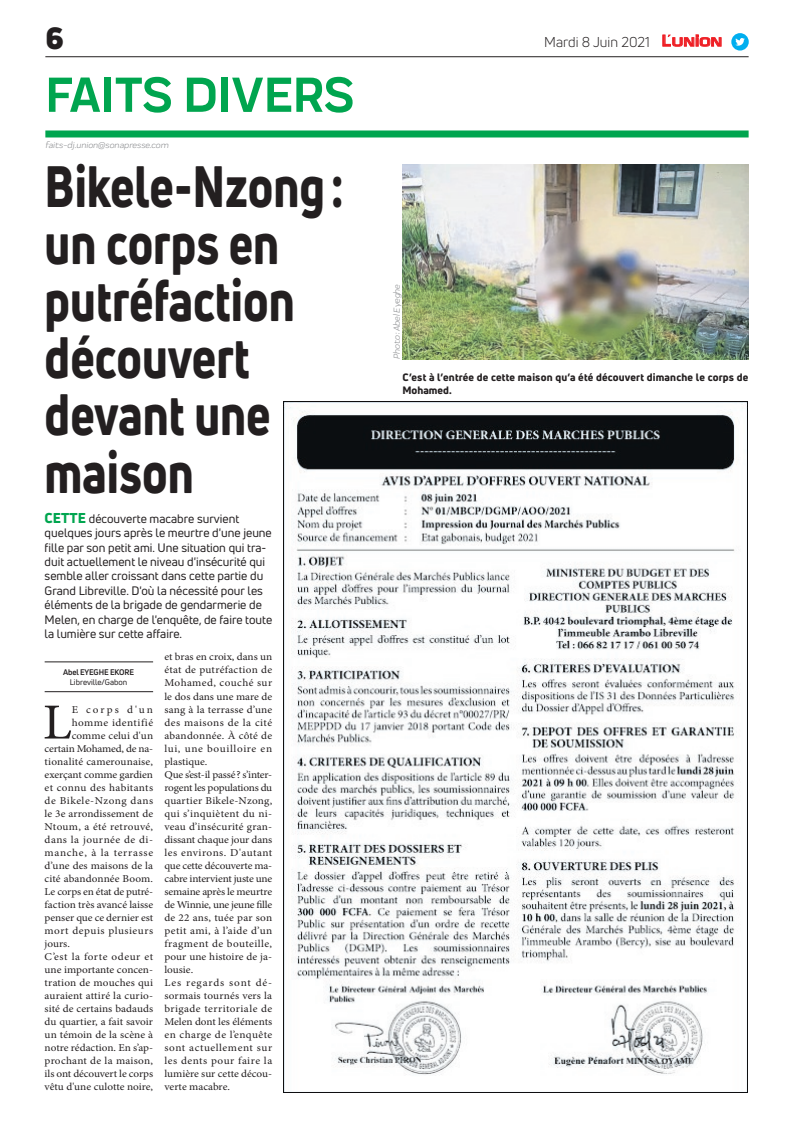
<style>
.page{position:relative;width:794px;height:1129px;background:#fff}
.page>*{position:absolute;margin:0;border:0;box-sizing:border-box;transform-origin:0 0}
.t1{font:800 57px/57px "Uni Neue";color:#231f20;scale:.81 1}
.t2{font:700 51px "Praktika";color:#00a54f}
.t3{font:50.5px "Minion Pro";color:#231f20;scale:1.07 1}
.t4{font:900 30px "Uni Neue";color:#231f20}
.t5{font:14px "Uni Neue";color:#231f20}
.t6{font:12px/14.4px "Uni Neue";color:#231f20}
.t7{font:10.5px/13px "Minion Pro";letter-spacing:.01em;color:#231f20;scale:1.07 1}
.t8{font:800 10.5px/12.6px "Uni Neue";letter-spacing:.015em;color:#231f20}
.t9{font:10.5px "Minion Pro";letter-spacing:.045em;color:#231f20;scale:1.07 1}
.t10{font:10.5px "Minion Pro";letter-spacing:.04em;color:#231f20;scale:1.07 1}
.t11{font:10.5px "Minion Pro";letter-spacing:-.01em;color:#231f20;scale:1.07 1}
.t12{font:10.5px "Minion Pro";letter-spacing:-.015em;color:#231f20;scale:1.07 1}
.t13{font:10.5px "Minion Pro";letter-spacing:-.02em;color:#231f20;scale:1.07 1}
.t14{font:10.5px "Minion Pro";letter-spacing:.03em;color:#231f20;scale:1.07 1}
.t15{font:10.5px "Minion Pro";letter-spacing:.05em;color:#231f20;scale:1.07 1}
.t16{font:10.5px "Minion Pro";letter-spacing:.06em;color:#231f20;scale:1.07 1}
.t17{font:italic 9px "Praktika";color:#818386}
.t18{font:8px "Uni Neue";color:#231f20}
.t19{font:700 8px "Uni Neue";letter-spacing:-.02em;color:#231f20}
.s1{font-weight:800;font-size:14px;color:#00a54f}
.s2{font-family:"Eurostile";font-weight:600;font-size:14.9px;color:#ee1d23}
.s3{font-family:"Eurostile";font-weight:600;font-size:11.4px;color:#ee1d23}
</style>
<div class="page">
<div style="left:45px;top:130px;width:703px;height:7px;background:#00a54f"></div>
<hr style="left:45px;top:56px;width:703px;height:1px;background:#231f20">
<svg style="left:662px;top:34px;width:60px;height:13px"></svg>
<div style="left:731px;top:33px;width:17px;height:18px;background:#00aeef;border-radius:50%"></div>
<svg style="left:735px;top:38px;width:10px;height:8px"></svg>
<img style="left:283px;top:402px;width:464px;height:689px">
<hr style="left:45px;top:691px;width:108px;height:1px;background:#231f20">
<hr style="left:45px;top:661px;width:108px;height:1px;background:#231f20">
<img style="left:402px;top:164px;width:346px;height:195px">
<h3 class="t4" style="left:45px;top:17px;width:20px">6</h3>
<h2 class="t2" style="left:45px;top:54px;width:310px">FAITS DIVERS</h2>
<p class="t17" style="left:45px;top:139px;width:125px">faits-dj.union@sonapresse.com</p>
<h1 class="t1" style="left:45px;top:157px;width:371px">Bikele-Nzong: un corps en putréfaction découvert devant une maison</h1>
<p class="t6" style="left:45px;top:511px;width:229px"><span class="s1">CETTE</span> découverte macabre survient quelques jours après le meurtre d'une jeune fille par son petit ami. Une situation qui tra&shy;duit actuellement le niveau d'insécurité qui semble aller croissant dans cette partie du Grand Libreville. D'où la nécessité pour les éléments de la brigade de gendarmerie de Melen, en charge de l'enquête, de faire toute la lumière sur cette affaire.</p>
<p class="t19" style="left:63px;top:666px;width:72px">Abel EYEGHE EKORE</p>
<p class="t18" style="left:70px;top:677px;width:59px">Libreville/Gabon</p>
<p class="t7" style="left:164px;top:650px;width:102px">et bras en croix, dans un état de putréfaction de<br>Mohamed, couché sur le dos dans une mare de sang à la terrasse d’une des maisons de la cité abandonnée. À côté de lui, une bouilloire en plastique.<br>Que s’est-il passé? s’inter&shy;rogent les populations du quartier Bikele-Nzong, qui s’inquiètent du ni&shy;veau d’insécurité gran&shy;dissant chaque jour dans les environs. D'autant que cette découverte ma&shy;cabre intervient juste une semaine après le meurtre de Winnie, une jeune fille de 22 ans, tuée par son petit ami, à l’aide d’un fragment de bouteille, pour une histoire de ja&shy;lousie.<br>Les regards sont dé&shy;sormais tournés vers la brigade territoriale de<br>Melen dont les éléments en charge de l’enquête sont actuellement sur les dents pour faire la lumière sur cette décou&shy;verte macabre.</p>
<h3 class="t3" style="left:43px;top:688px;width:29px">L</h3>
<p class="t7" style="left:72px;top:702px;width:77px">E corps d'un</p>
<p class="t10" style="left:72px;top:715px;width:78px">homme identifié</p>
<p class="t7" style="left:72px;top:728px;width:78px">comme celui d'un</p>
<p class="t13" style="left:45px;top:741px;width:103px">certain Mohamed, de na-</p>
<p class="t7" style="left:45px;top:754px;width:103px">tionalité camerounaise,</p>
<p class="t7" style="left:45px;top:767px;width:103px">exerçant comme gardien</p>
<p class="t14" style="left:45px;top:780px;width:103px">et connu des habitants</p>
<p class="t10" style="left:45px;top:793px;width:103px">de Bikele-Nzong dans</p>
<p class="t7" style="left:45px;top:806px;width:103px">le 3e arrondissement de</p>
<p class="t7" style="left:45px;top:819px;width:103px">Ntoum, a été retrouvé,</p>
<p class="t9" style="left:45px;top:832px;width:103px">dans la journée de di-</p>
<p class="t16" style="left:45px;top:845px;width:103px">manche, à la terrasse</p>
<p class="t7" style="left:45px;top:858px;width:103px">d’une des maisons de la</p>
<p class="t7" style="left:45px;top:871px;width:103px">cité abandonnée Boom.</p>
<p class="t12" style="left:45px;top:884px;width:103px">Le corps en état de putré-</p>
<p class="t7" style="left:45px;top:897px;width:103px">faction très avancé laisse</p>
<p class="t7" style="left:45px;top:910px;width:103px">penser que ce dernier est</p>
<p class="t9" style="left:45px;top:923px;width:103px">mort depuis plusieurs</p>
<p class="t7" style="left:45px;top:936px;width:25px">jours.</p>
<p class="t15" style="left:45px;top:949px;width:103px">C’est la forte odeur et</p>
<p class="t7" style="left:45px;top:962px;width:103px">une importante concen-</p>
<p class="t7" style="left:45px;top:975px;width:103px">tration de mouches qui</p>
<p class="t7" style="left:45px;top:988px;width:103px">auraient attiré la curio-</p>
<p class="t7" style="left:45px;top:1001px;width:103px">sité de certains badauds</p>
<p class="t7" style="left:45px;top:1014px;width:103px">du quartier, a fait savoir</p>
<p class="t7" style="left:45px;top:1027px;width:103px">un témoin de la scène à</p>
<p class="t7" style="left:45px;top:1040px;width:103px">notre rédaction. En s’ap-</p>
<p class="t7" style="left:45px;top:1053px;width:103px">prochant de la maison,</p>
<p class="t11" style="left:45px;top:1066px;width:103px">ils ont découvert le corps</p>
<p class="t7" style="left:45px;top:1079px;width:103px">vêtu d'une culotte noire,</p>
<p class="t17" style="left:390px;top:359px;width:77px;rotate:-90deg">Photo : Abel Eyeghe</p>
<h3 class="t5" style="left:544px;top:33px;width:179px">Mardi 8 Juin 2021 <span class="s2">L</span><span class="s3">UNION</span></h3>
<p class="t8" style="left:402px;top:371px;width:347px">C’est à l’entrée de cette maison qu’a été découvert dimanche le corps de<br>Mohamed.</p>
</div>
